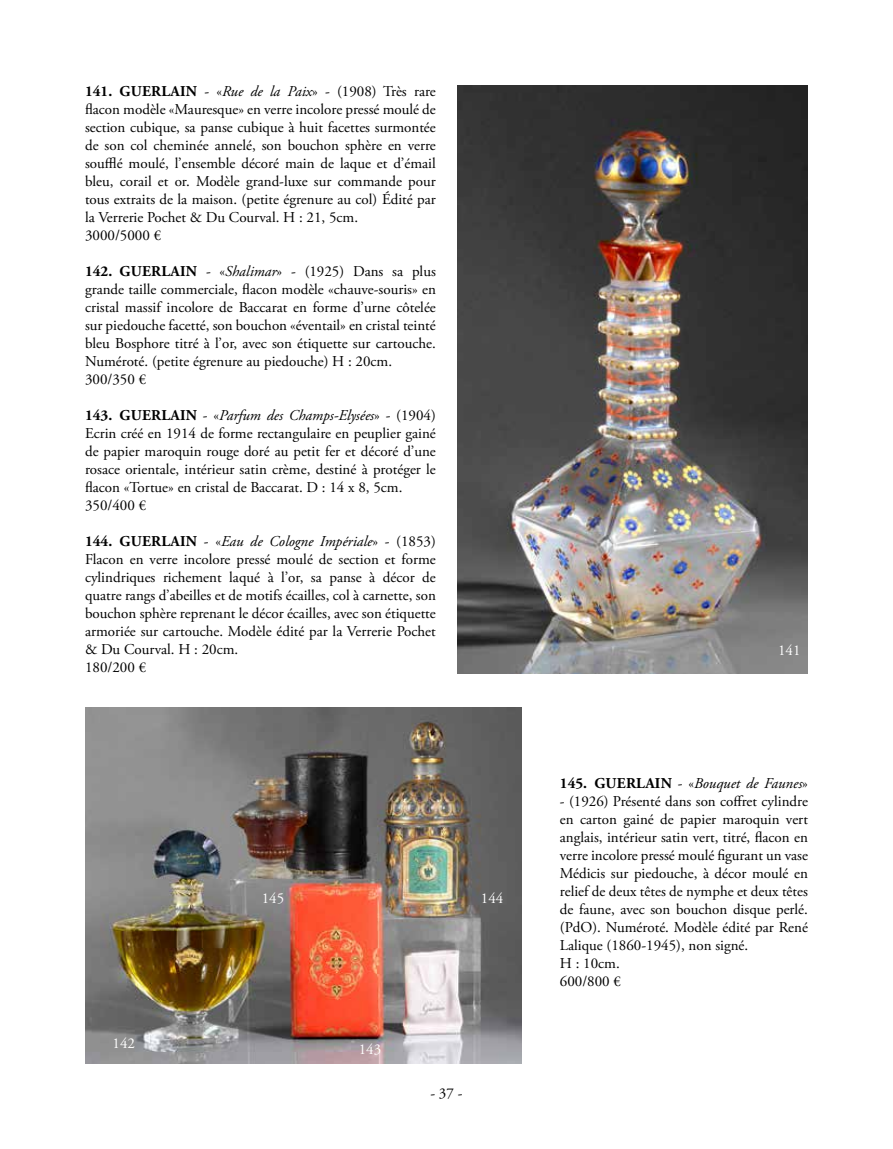
<style>
.page{position:relative;width:893px;height:1149px;background:#fff}
.page>*{position:absolute;margin:0;border:0;box-sizing:border-box;transform-origin:0 0}
.t1{font:15px/18px "Adobe Garamond Pro";color:#000}
.t2{font:italic 15px "Adobe Garamond Pro";color:#000}
.t3{font:15px "Adobe Garamond Pro";color:#fff}
.s1{font-weight:700}
.s2{font-style:italic}
.s3{font-weight:700;font-style:normal}
.s4{font-style:normal}
</style>
<div class="page">
<img style="left:457px;top:86px;width:351px;height:587px">
<img style="left:85px;top:707px;width:437px;height:356px">
<p class="t1" style="left:85px;top:83px;width:352px"><span class="s1">141. GUERLAIN</span> - «<span class="s2">Rue de la Paix</span>» - (1908) Très rare flacon modèle «Mauresque» en verre incolore pressé moulé de section cubique, sa panse cubique à huit facettes surmontée de son col cheminée annelé, son bouchon sphère en verre soufflé moulé, l’ensemble décoré main de laque et d’émail bleu, corail et or. Modèle grand-luxe sur commande pour tous extraits de la maison. (petite égrenure au col) édité par la Verrerie Pochet &amp; Du Courval. H : 21, 5cm.<br>3000/5000 €</p>
<p class="t1" style="left:85px;top:263px;width:352px"><span class="s1">142. GUERLAIN</span> - «<span class="s2">Shalimar</span>» - (1925) Dans sa plus grande taille commerciale, flacon modèle «chauve-souris» en cristal massif incolore de Baccarat en forme d’urne côtelée sur piedouche facetté, son bouchon «éventail» en cristal teinté bleu Bosphore titré à l’or, avec son étiquette sur cartouche.<br>Numéroté. (petite égrenure au piedouche) H : 20cm.<br>300/350 €</p>
<p class="t1" style="left:85px;top:407px;width:352px"><span class="s1">143. GUERLAIN</span> - «<span class="s2">Parfum des Champs-Elysées</span>» - (1904)<br>Ecrin créé en 1914 de forme rectangulaire en peuplier gainé de papier maroquin rouge doré au petit fer et décoré d’une rosace orientale, intérieur satin crème, destiné à protéger le flacon «Tortue» en cristal de Baccarat. D : 14 x 8, 5cm.<br>350/400 €</p>
<p class="t1" style="left:85px;top:533px;width:352px"><span class="s1">144. GUERLAIN</span> - «<span class="s2">Eau de Cologne Impériale</span>» - (1853)<br>Flacon en verre incolore pressé moulé de section et forme cylindriques richement laqué à l’or, sa panse à décor de quatre rangs d’abeilles et de motifs écailles, col à carnette, son bouchon sphère reprenant le décor écailles, avec son étiquette armoriée sur cartouche. Modèle édité par la Verrerie Pochet &amp; Du Courval. H : 20cm.<br>180/200 €</p>
<p class="t3" style="left:112px;top:1033px;width:24px">142</p>
<p class="t3" style="left:262px;top:888px;width:24px">145</p>
<p class="t3" style="left:481px;top:888px;width:24px">144</p>
<p class="t3" style="left:359px;top:1039px;width:24px">143</p>
<p class="t1" style="left:430px;top:1084px;width:34px">- 37 -</p>
<p class="t3" style="left:778px;top:641px;width:24px">141</p>
<p class="t2" style="left:560px;top:774px;width:250px"><span class="s3">145. GUERLAIN</span> <span class="s4">- «</span>Bouquet de Faunes<span class="s4">»</span></p>
<p class="t1" style="left:560px;top:792px;width:250px">- (1926) Présenté dans son coffret cylindre en carton gainé de papier maroquin vert anglais, intérieur satin vert, titré, flacon en verre incolore pressé moulé figurant un vase Médicis sur piedouche, à décor moulé en relief de deux têtes de nymphe et deux têtes de faune, avec son bouchon disque perlé. (PdO). Numéroté. Modèle édité par René Lalique (1860-1945), non signé.<br>H : 10cm.<br>600/800 €</p>
</div>
